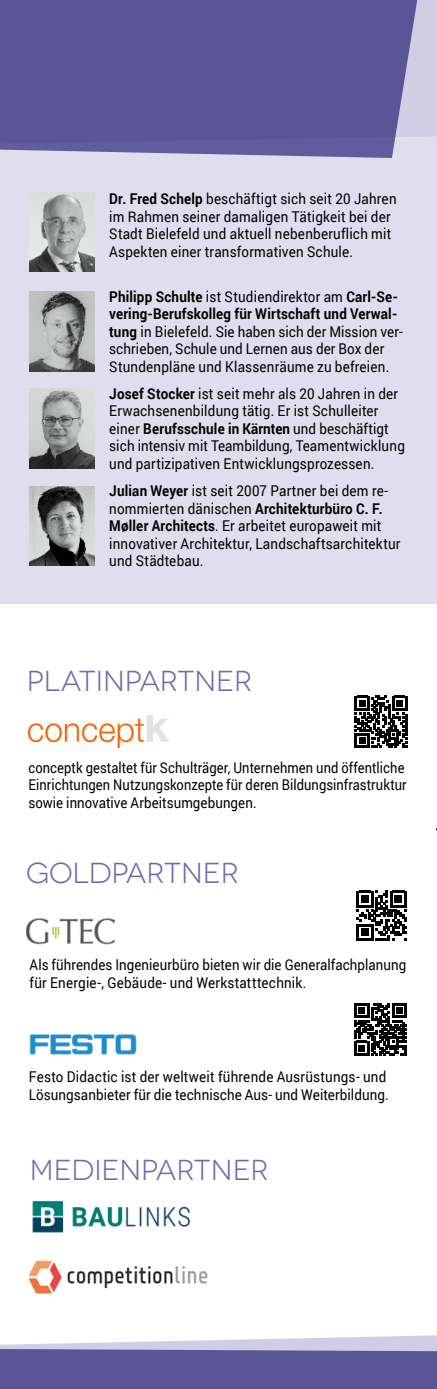
<style>
.page{position:relative;width:437px;height:1389px;background:#fff}
.page>*{position:absolute;margin:0;border:0;box-sizing:border-box;transform-origin:0 0}
.Innen_Body_Referent{font:28.88px "Novecentowide";color:#7069a9}
.INNEN_Referenten_Flies_11_pt{font:14.88px/17.5px "Roboto";letter-spacing:.015em;color:#000;scale:.9 1}
.INNEN_Referenten_Flies_10_5_pt{font:14.88px/17.8px "Roboto";letter-spacing:.005em;color:#000;scale:.87 1}
.INNEN_Referenten_Flies_10_5_pt-2{font:14.88px/17.8px "Roboto";letter-spacing:.005em;color:#000;scale:.9 1}
.INNEN_Referenten_Flies_10_5_pt-3{font:14.88px/17.8px "Roboto";letter-spacing:.005em;color:#000;scale:.89 1}
.s1{font-weight:700}
</style>
<div class="page">
<div style="left:0;top:134px;width:437px;height:470px;background:#e0ddee"></div>
<div style="left:419px;top:0;width:18px;height:137px;background:#d1cde5"></div>
<div style="left:0;top:0;width:419px;height:158px;background:#5b5497"></div>
<hr style="left:436px;top:73px;width:1px;height:516px;background:#e2e3e3">
<hr style="left:436px;top:1279px;width:1px;height:110px;background:#e0ddee">
<img style="left:32px;top:1201px;width:158px;height:32px">
<img style="left:30px;top:1260px;width:178px;height:33px">
<img style="left:30px;top:292px;width:64px;height:79px">
<img style="left:30px;top:389px;width:64px;height:79px">
<img style="left:30px;top:486px;width:64px;height:80px">
<img style="left:29px;top:1034px;width:108px;height:21px">
<svg style="left:354px;top:1003px;width:52px;height:53px"></svg>
<img style="left:25px;top:918px;width:90px;height:27px">
<svg style="left:356px;top:891px;width:50px;height:50px"></svg>
<img style="left:28px;top:716px;width:141px;height:32px">
<svg style="left:355px;top:696px;width:52px;height:52px"></svg>
<img style="left:30px;top:192px;width:64px;height:80px">
<svg style="left:0;top:1335px;width:437px;height:54px;background:#807aaf"></svg>
<p class="INNEN_Referenten_Flies_11_pt" style="left:109px;top:189px;width:320px"><span class="s1">Dr. Fred Schelp</span> beschäftigt sich seit 20 Jahren im Rahmen seiner damaligen Tätigkeit bei der Stadt Bielefeld und aktuell nebenberuflich mit Aspekten einer transformativen Schule.</p>
<p class="INNEN_Referenten_Flies_11_pt" style="left:109px;top:287px;width:327px"><span class="s1">Philipp Schulte</span> ist Studiendirektor am <span class="s1">Carl-Se&shy;vering-Berufskolleg für Wirtschaft und Verwal&shy;tung</span> in Bielefeld. Sie haben sich der Mission ver&shy;schrieben, Schule und Lernen aus der Box der Stundenpläne und Klassenräume zu befreien.</p>
<p class="INNEN_Referenten_Flies_11_pt" style="left:109px;top:384px;width:330px"><span class="s1">Josef Stocker</span> ist seit mehr als 20 Jahren in der Erwachsenenbildung tätig. Er ist Schulleiter einer <span class="s1">Berufsschule in Kärnten</span> und beschäftigt sich intensiv mit Teambildung, Teamentwicklung und partizipativen Entwicklungsprozessen.</p>
<p class="INNEN_Referenten_Flies_11_pt" style="left:109px;top:482px;width:325px"><span class="s1">Julian Weyer</span> ist seit 2007 Partner bei dem re&shy;nommierten dänischen <span class="s1">Architekturbüro C. F.<br>Møller Architects</span>. Er arbeitet europaweit mit innovativer Architektur, Landschaftsarchitektur und Städtebau.</p>
<p class="Innen_Body_Referent" style="left:27px;top:664px;width:226px">PLATINPARTNER</p>
<p class="INNEN_Referenten_Flies_10_5_pt" style="left:28px;top:758px;width:436px">conceptk gestaltet für Schulträger, Unternehmen und öffentliche<br>Einrichtungen Nutzungskonzepte für deren Bildungsinfrastruktur sowie innovative Arbeitsumgebungen.</p>
<p class="Innen_Body_Referent" style="left:26px;top:856px;width:214px">GOLDPARTNER</p>
<p class="INNEN_Referenten_Flies_10_5_pt-3" style="left:30px;top:956px;width:424px">Als führendes Ingenieurbüro bieten wir die Generalfachplanung für Energie-, Gebäude- und Werkstatttechnik.</p>
<p class="INNEN_Referenten_Flies_10_5_pt-2" style="left:29px;top:1067px;width:401px">Festo Didactic ist der weltweit führende Ausrüstungs- und<br>Lösungsanbieter für die technische Aus- und Weiterbildung.</p>
<p class="Innen_Body_Referent" style="left:30px;top:1154px;width:240px">MEDIENPARTNER</p>
</div>
